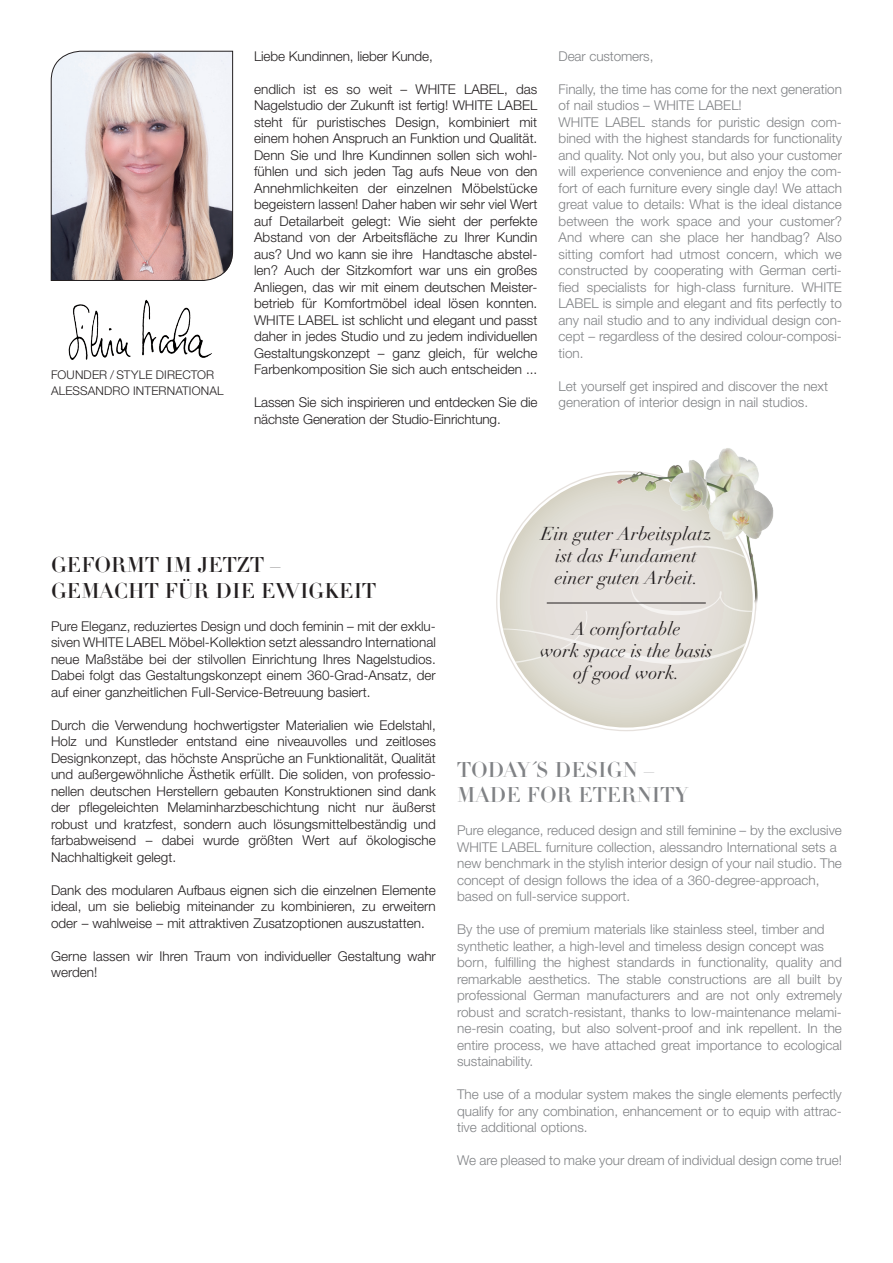
<style>
.page{position:relative;width:893px;height:1263px;background:#fff}
.page>*{position:absolute;margin:0;border:0;box-sizing:border-box;transform-origin:0 0}
.t1{font:21px/25.5px "Didot LT Std Headline";color:#231f20}
.t2{font:21px/25.5px "Didot LT Std Headline";color:#808285}
.t3{font:italic 18.3px/22px "Didot LT Std";color:#231f20;text-align:center}
.t4{font:300 13.5px/16.5px "Helvetica Neue LT Std";color:#231f20;text-align:justify}
.t5{font:300 13.5px/16.5px "Helvetica Neue LT Std";color:#808285}
.t6{font:300 12px/16.5px "Helvetica Neue LT Std";letter-spacing:.015em;color:#231f20}
</style>
<div class="page">
<svg style="left:51px;top:51px;width:182px;height:230px;background:#c7b2b0"></svg>
<img style="left:68px;top:299px;width:144px;height:61px">
<svg style="left:500px;top:475px;width:253px;height:252px;background:#dedad1"></svg>
<svg style="left:500px;top:546px;width:253px;height:123px;background:#e4e0da"></svg>
<hr style="left:547px;top:603px;width:159px;height:1px;background:#231f20">
<img style="left:617px;top:448px;width:157px;height:162px">
<p class="t6" style="left:51px;top:366px;width:174px">FOUNDER / STYLE DIRECTOR<br>ALESSANDRO INTERNATIONAL</p>
<p class="t4" style="left:254px;top:47px;width:180px">Liebe Kundinnen, lieber Kunde,</p>
<p class="t4" style="left:254px;top:80px;width:285px">endlich ist es so weit – WHITE LABEL, das Nagelstudio der Zukunft ist fertig! WHITE LABEL steht für puristisches Design, kombiniert mit einem hohen Anspruch an Funktion und Qualität.<br>Denn Sie und Ihre Kundinnen sollen sich wohl&shy;fühlen und sich jeden Tag aufs Neue von den Annehmlichkeiten der einzelnen Möbelstücke begeistern lassen! Daher haben wir sehr viel Wert auf Detailarbeit gelegt: Wie sieht der perfekte Abstand von der Arbeitsfläche zu Ihrer Kundin aus? Und wo kann sie ihre Handtasche abstel&shy;len? Auch der Sitzkomfort war uns ein großes Anliegen, das wir mit einem deutschen Meister&shy;betrieb für Komfortmöbel ideal lösen konnten.<br>WHITE LABEL ist schlicht und elegant und passt daher in jedes Studio und zu jedem individuellen Gestaltungskonzept – ganz gleich, für welche Farbenkomposition Sie sich auch entscheiden ...</p>
<p class="t4" style="left:254px;top:394px;width:285px">Lassen Sie sich inspirieren und entdecken Sie die nächste Generation der Studio-Einrichtung.</p>
<p class="t5" style="left:559px;top:47px;width:96px">Dear customers,</p>
<p class="t5" style="left:559px;top:80px;width:285px">Finally, the time has come for the next generation of nail studios – WHITE LABEL!<br>WHITE LABEL stands for puristic design com&shy;bined with the highest standards for functionality and quality. Not only you, but also your customer will experience convenience and enjoy the com&shy;fort of each furniture every single day! We attach great value to details: What is the ideal distance between the work space and your customer?<br>And where can she place her handbag? Also sitting comfort had utmost concern, which we constructed by cooperating with German certi&shy;fied specialists for high-class furniture. WHITE LABEL is simple and elegant and fits perfectly to any nail studio and to any individual design con&shy;cept – regardless of the desired colour-composi&shy;tion.</p>
<p class="t5" style="left:559px;top:377px;width:271px">Let yourself get inspired and discover the next generation of interior design in nail studios.</p>
<h1 class="t1" style="left:51px;top:553px;width:327px">GEFORMT IM JETZT –<br>GEMACHT FÜR DIE EWIGKEIT</h1>
<p class="t4" style="left:51px;top:617px;width:386px">Pure Eleganz, reduziertes Design und doch feminin – mit der exklu&shy;siven WHITE LABEL Möbel-Kollektion setzt alessandro International neue Maßstäbe bei der stilvollen Einrichtung Ihres Nagelstudios.<br>Dabei folgt das Gestaltungskonzept einem 360-Grad-Ansatz, der auf einer ganzheitlichen Full-Service-Betreuung basiert.</p>
<p class="t4" style="left:51px;top:716px;width:386px">Durch die Verwendung hochwertigster Materialien wie Edelstahl, Holz und Kunstleder entstand eine niveauvolles und zeitloses Designkonzept, das höchste Ansprüche an Funktionalität, Qualität und außergewöhnliche Ästhetik erfüllt. Die soliden, von professio&shy;nellen deutschen Herstellern gebauten Konstruktionen sind dank der pflegeleichten Melaminharzbeschichtung nicht nur äußerst robust und kratzfest, sondern auch lösungsmittelbeständig und farbabweisend – dabei wurde größten Wert auf ökologische Nachhaltigkeit gelegt.</p>
<p class="t4" style="left:51px;top:881px;width:386px">Dank des modularen Aufbaus eignen sich die einzelnen Elemente ideal, um sie beliebig miteinander zu kombinieren, zu erweitern oder – wahlweise – mit attraktiven Zusatzoptionen auszustatten.</p>
<p class="t4" style="left:51px;top:947px;width:386px">Gerne lassen wir Ihren Traum von individueller Gestaltung wahr werden!</p>
<h2 class="t3" style="left:541px;top:523px;width:172px">Ein guter Arbeitsplatz ist das Fundament einer guten Arbeit.</h2>
<h2 class="t3" style="left:540px;top:618px;width:174px">A comfortable<br>work space is the basis of good work.</h2>
<h1 class="t2" style="left:457px;top:757px;width:233px">TODAY´S DESIGN –<br>MADE FOR ETERNITY</h1>
<p class="t5" style="left:457px;top:822px;width:386px">Pure elegance, reduced design and still feminine – by the exclusive WHITE LABEL furniture collection, alessandro International sets a new benchmark in the stylish interior design of your nail studio. The concept of design follows the idea of a 360-degree-approach, based on full-service support.</p>
<p class="t5" style="left:457px;top:921px;width:386px">By the use of premium materials like stainless steel, timber and synthetic leather, a high-level and timeless design concept was born, fulfilling the highest standards in functionality, quality and remarkable aesthetics. The stable constructions are all built by professional German manufacturers and are not only extremely robust and scratch-resistant, thanks to low-maintenance melami&shy;ne-resin coating, but also solvent-proof and ink repellent. In the entire process, we have attached great importance to ecological sustainability.</p>
<p class="t5" style="left:457px;top:1086px;width:386px;text-align:justify">The use of a modular system makes the single elements perfectly qualify for any combination, enhancement or to equip with attrac&shy;tive additional options.</p>
<p class="t5" style="left:457px;top:1152px;width:386px">We are pleased to make your dream of individual design come true!</p>
</div>
